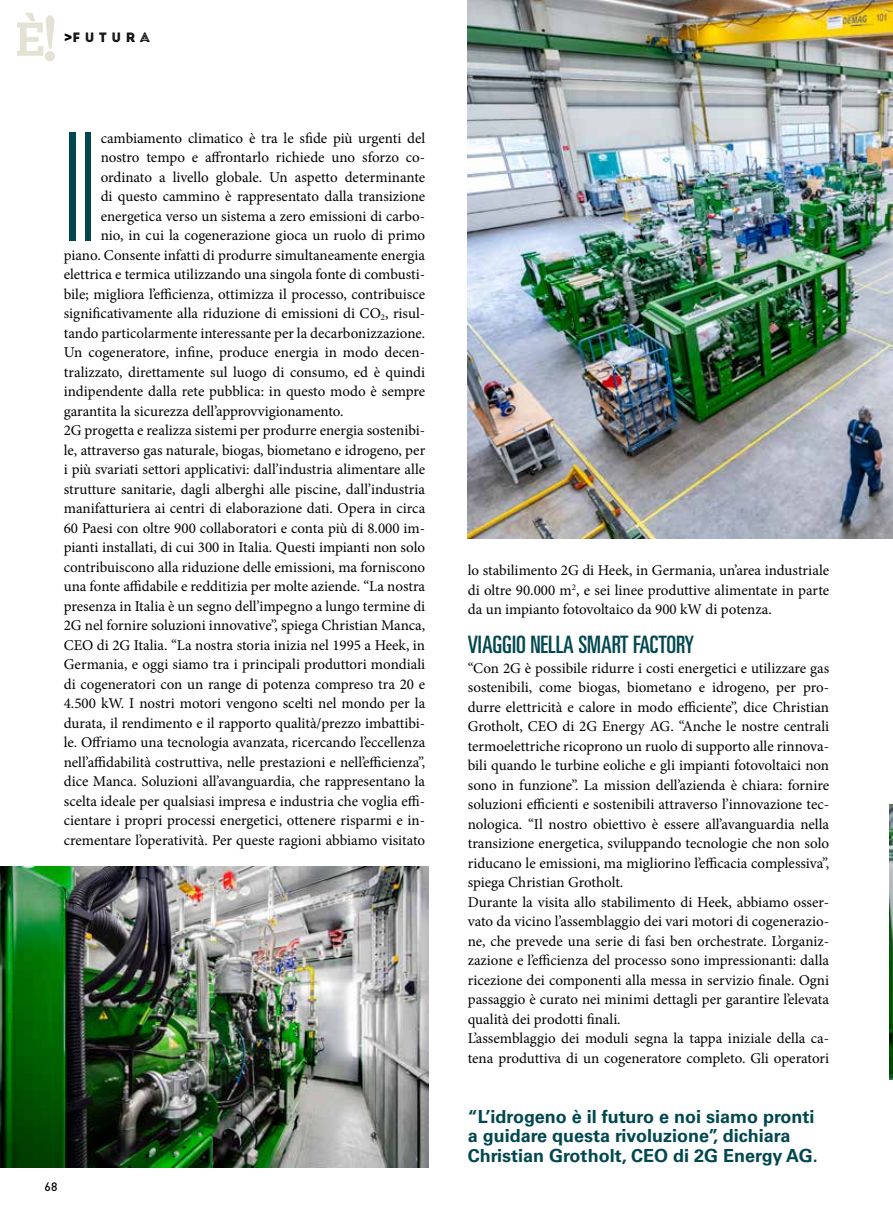
<style>
.page{position:relative;width:893px;height:1212px;background:#fff}
.page>*{position:absolute;margin:0;border:0;box-sizing:border-box;transform-origin:0 0}
.t1{font:100 ultra-condensed 150px "Univers LT Std";color:#00474f}
.t2{font:24px "Univers LTCYR 59 Ult Cond";color:#00474f}
.t3{font:700 18px/19.5px "Univers LTCYR 65";color:#00474f}
.t4{font:15px/19.5px "Minion Pro";color:#000;text-align:justify}
.t5{font:13.5px "Intro Inline";letter-spacing:.34em;color:#000}
.t6{font:500 12px "DIN Pro";color:#000}
.s1{font-family:"Gotham";font-weight:900}
</style>
<div class="page">
<div style="left:45px;top:51px;width:10px;height:10px;background:#e3e2d5;border-radius:50%"></div>
<svg style="left:17px;top:13px;width:38px;height:43px"></svg>
<img style="left:468px;top:0;width:425px;height:539px">
<img style="left:0;top:867px;width:429px;height:300px">
<img style="left:889px;top:804px;width:4px;height:275px">
<p class="t5" style="left:64px;top:30px;width:87px"><span class="s1">&gt;</span>FUTURA</p>
<h1 class="t1" style="left:64px;top:111px;width:32px">Il</h1>
<p class="t4" style="left:101px;top:128px;width:326px">cambiamento climatico è tra le sfide più urgenti del</p>
<p class="t4" style="left:101px;top:148px;width:326px">nostro tempo e affrontarlo richiede uno sforzo co-</p>
<p class="t4" style="left:101px;top:167px;width:326px">ordinato a livello globale. Un aspetto determinante</p>
<p class="t4" style="left:101px;top:187px;width:326px">di questo cammino è rappresentato dalla transizione</p>
<p class="t4" style="left:101px;top:206px;width:326px">energetica verso un sistema a zero emissioni di carbo-</p>
<p class="t4" style="left:101px;top:226px;width:326px">nio, in cui la cogenerazione gioca un ruolo di primo</p>
<p class="t4" style="left:64px;top:245px;width:363px">piano. Consente infatti di produrre simultaneamente energia</p>
<p class="t4" style="left:64px;top:265px;width:363px">elettrica e termica utilizzando una singola fonte di combusti-</p>
<p class="t4" style="left:64px;top:284px;width:363px">bile; migliora l’efficienza, ottimizza il processo, contribuisce</p>
<p class="t4" style="left:64px;top:304px;width:363px">significativamente alla riduzione di emissioni di CO<sub>2</sub>, risul-</p>
<p class="t4" style="left:64px;top:323px;width:363px">tando particolarmente interessante per la decarbonizzazione.</p>
<p class="t4" style="left:64px;top:343px;width:363px">Un cogeneratore, infine, produce energia in modo decen-</p>
<p class="t4" style="left:64px;top:362px;width:363px">tralizzato, direttamente sul luogo di consumo, ed è quindi</p>
<p class="t4" style="left:64px;top:382px;width:363px">indipendente dalla rete pubblica: in questo modo è sempre</p>
<p class="t4" style="left:64px;top:401px;width:281px">garantita la sicurezza dell’approvvigionamento.</p>
<p class="t4" style="left:64px;top:421px;width:363px">2G progetta e realizza sistemi per produrre energia sostenibi-</p>
<p class="t4" style="left:64px;top:440px;width:363px">le, attraverso gas naturale, biogas, biometano e idrogeno, per</p>
<p class="t4" style="left:64px;top:460px;width:363px">i più svariati settori applicativi: dall’industria alimentare alle</p>
<p class="t4" style="left:64px;top:479px;width:363px">strutture sanitarie, dagli alberghi alle piscine, dall’industria</p>
<p class="t4" style="left:64px;top:499px;width:363px">manifatturiera ai centri di elaborazione dati. Opera in circa</p>
<p class="t4" style="left:64px;top:518px;width:363px">60 Paesi con oltre 900 collaboratori e conta più di 8.000 im-</p>
<p class="t4" style="left:64px;top:538px;width:363px">pianti installati, di cui 300 in Italia. Questi impianti non solo</p>
<p class="t4" style="left:64px;top:557px;width:363px">contribuiscono alla riduzione delle emissioni, ma forniscono</p>
<p class="t4" style="left:64px;top:577px;width:363px">una fonte affidabile e redditizia per molte aziende. “La nostra</p>
<p class="t4" style="left:64px;top:596px;width:363px">presenza in Italia è un segno dell’impegno a lungo termine di</p>
<p class="t4" style="left:64px;top:616px;width:363px">2G nel fornire soluzioni innovative”, spiega Christian Manca,</p>
<p class="t4" style="left:64px;top:635px;width:363px">CEO di 2G Italia. “La nostra storia inizia nel 1995 a Heek, in</p>
<p class="t4" style="left:64px;top:655px;width:363px">Germania, e oggi siamo tra i principali produttori mondiali</p>
<p class="t4" style="left:64px;top:674px;width:363px">di cogeneratori con un range di potenza compreso tra 20 e</p>
<p class="t4" style="left:64px;top:694px;width:363px">4.500 kW. I nostri motori vengono scelti nel mondo per la</p>
<p class="t4" style="left:64px;top:713px;width:363px">durata, il rendimento e il rapporto qualità/prezzo imbattibi-</p>
<p class="t4" style="left:64px;top:733px;width:363px">le. Offriamo una tecnologia avanzata, ricercando l’eccellenza</p>
<p class="t4" style="left:64px;top:752px;width:363px">nell’affidabilità costruttiva, nelle prestazioni e nell’efficienza”,</p>
<p class="t4" style="left:64px;top:772px;width:363px">dice Manca. Soluzioni all’avanguardia, che rappresentano la</p>
<p class="t4" style="left:64px;top:791px;width:363px">scelta ideale per qualsiasi impresa e industria che voglia effi-</p>
<p class="t4" style="left:64px;top:811px;width:363px">cientare i propri processi energetici, ottenere risparmi e in-</p>
<p class="t4" style="left:64px;top:830px;width:363px">crementare l’operatività. Per queste ragioni abbiamo visitato</p>
<p class="t6" style="left:45px;top:1177px;width:14px">68</p>
<p class="t4" style="left:468px;top:561px;width:363px">lo stabilimento 2G di Heek, in Germania, un’area industriale di oltre 90.000 m<sup>2</sup>, e sei linee produttive alimentate in parte da un impianto fotovoltaico da 900 kW di potenza.</p>
<h2 class="t2" style="left:468px;top:628px;width:228px">VIAGGIO NELLA SMART FACTORY</h2>
<p class="t4" style="left:468px;top:658px;width:363px;text-align:left">“Con 2G è possibile ridurre i costi energetici e utilizzare gas sostenibili, come biogas, biometano e idrogeno, per pro&shy;durre elettricità e calore in modo efficiente”, dice Christian Grotholt, CEO di 2G Energy AG. “Anche le nostre centrali termoelettriche ricoprono un ruolo di supporto alle rinnova&shy;bili quando le turbine eoliche e gli impianti fotovoltaici non sono in funzione”. La mission dell’azienda è chiara: fornire soluzioni efficienti e sostenibili attraverso l’innovazione tec&shy;nologica. “Il nostro obiettivo è essere all’avanguardia nella transizione energetica, sviluppando tecnologie che non solo riducano le emissioni, ma migliorino l’efficacia complessiva”, spiega Christian Grotholt.<br>Durante la visita allo stabilimento di Heek, abbiamo osser&shy;vato da vicino l’assemblaggio dei vari motori di cogenerazio&shy;ne, che prevede una serie di fasi ben orchestrate. L’organiz&shy;zazione e l’efficienza del processo sono impressionanti: dalla ricezione dei componenti alla messa in servizio finale. Ogni passaggio è curato nei minimi dettagli per garantire l’elevata qualità dei prodotti finali.<br>L’assemblaggio dei moduli segna la tappa iniziale della ca&shy;tena produttiva di un cogeneratore completo. Gli operatori</p>
<p class="t3" style="left:468px;top:1106px;width:351px">“L’idrogeno è il futuro e noi siamo pronti a guidare questa rivoluzione”, dichiara<br>Christian Grotholt, CEO di 2G Energy AG.</p>
</div>
